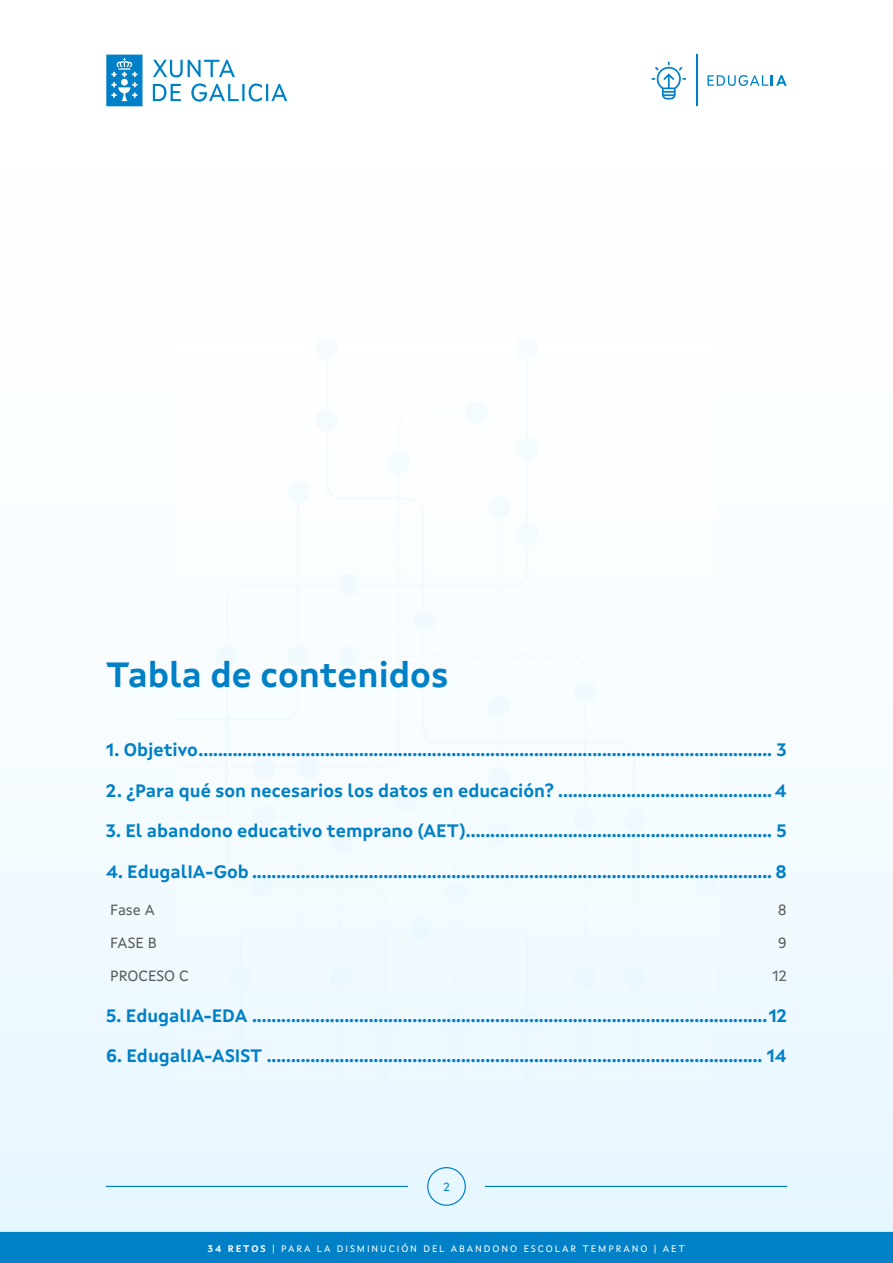
<style>
.page{position:relative;width:893px;height:1263px;background:#fff}
.page>*{position:absolute;margin:0;border:0;box-sizing:border-box;transform-origin:0 0}
.t1{font:700 34.95px "Xunta Sans";color:#0080c6}
.t2{font:700 18px "Xunta Sans";color:#0080c6}
.t3{font:15px "Xunta Sans";color:#5b5b5b}
.t4{font:12px "Xunta Sans";color:#0080c6}
.t5{font:9.6px "Xunta Sans";letter-spacing:.2em;color:#fff}
.s1{font-weight:700}
</style>
<div class="page">
<div style="left:0;top:0;width:893px;height:1263px;background:linear-gradient(to bottom,#fff,#e9f7ff)"></div>
<div style="left:0;top:1232px;width:893px;height:31px;background:#0080c6"></div>
<img style="left:177px;top:339px;width:539px;height:741px">
<svg style="left:106px;top:55px;width:181px;height:51px"></svg>
<svg style="left:707px;top:75px;width:80px;height:11px"></svg>
<hr style="left:696px;top:55px;width:2px;height:51px;background:#0080c6">
<svg style="left:652px;top:62px;width:34px;height:38px"></svg>
<hr style="left:106px;top:1186px;width:302px;height:1px;background:#0080c6">
<hr style="left:485px;top:1186px;width:302px;height:1px;background:#0080c6">
<div style="left:427px;top:1167px;width:39px;height:39px;border:1px solid #0080c6;border-radius:50%"></div>
<h1 class="t1" style="left:106px;top:661px;width:344px">Tabla de contenidos</h1>
<p class="t2" style="left:106px;top:743px;width:682px">1. Objetivo ...................................................................................................................... 3</p>
<p class="t2" style="left:106px;top:783px;width:682px">2. ¿Para qué son necesarios los datos en educación? ............................................ 4</p>
<p class="t2" style="left:106px;top:824px;width:682px">3. El abandono educativo temprano (AET) ............................................................... 5</p>
<p class="t2" style="left:106px;top:864px;width:682px">4. EdugalIA-Gob ........................................................................................................... 8</p>
<p class="t3" style="left:110px;top:904px;width:46px">Fase A</p>
<p class="t3" style="left:778px;top:904px;width:10px">8</p>
<p class="t3" style="left:110px;top:937px;width:48px">FASE B</p>
<p class="t3" style="left:778px;top:937px;width:10px">9</p>
<p class="t3" style="left:110px;top:970px;width:80px">PROCESO C</p>
<p class="t3" style="left:773px;top:970px;width:16px">12</p>
<p class="t2" style="left:106px;top:1008px;width:682px">5. EdugalIA-EDA ..........................................................................................................12</p>
<p class="t2" style="left:106px;top:1049px;width:682px">6. EdugalIA-ASIST ...................................................................................................... 14</p>
<p class="t4" style="left:443px;top:1182px;width:8px">2</p>
<p class="t5" style="left:208px;top:1244px;width:479px"><span class="s1">34 RETOS</span> | PARA LA DISMINUCIÓN DEL ABANDONO ESCOLAR TEMPRANO | AET</p>
</div>
